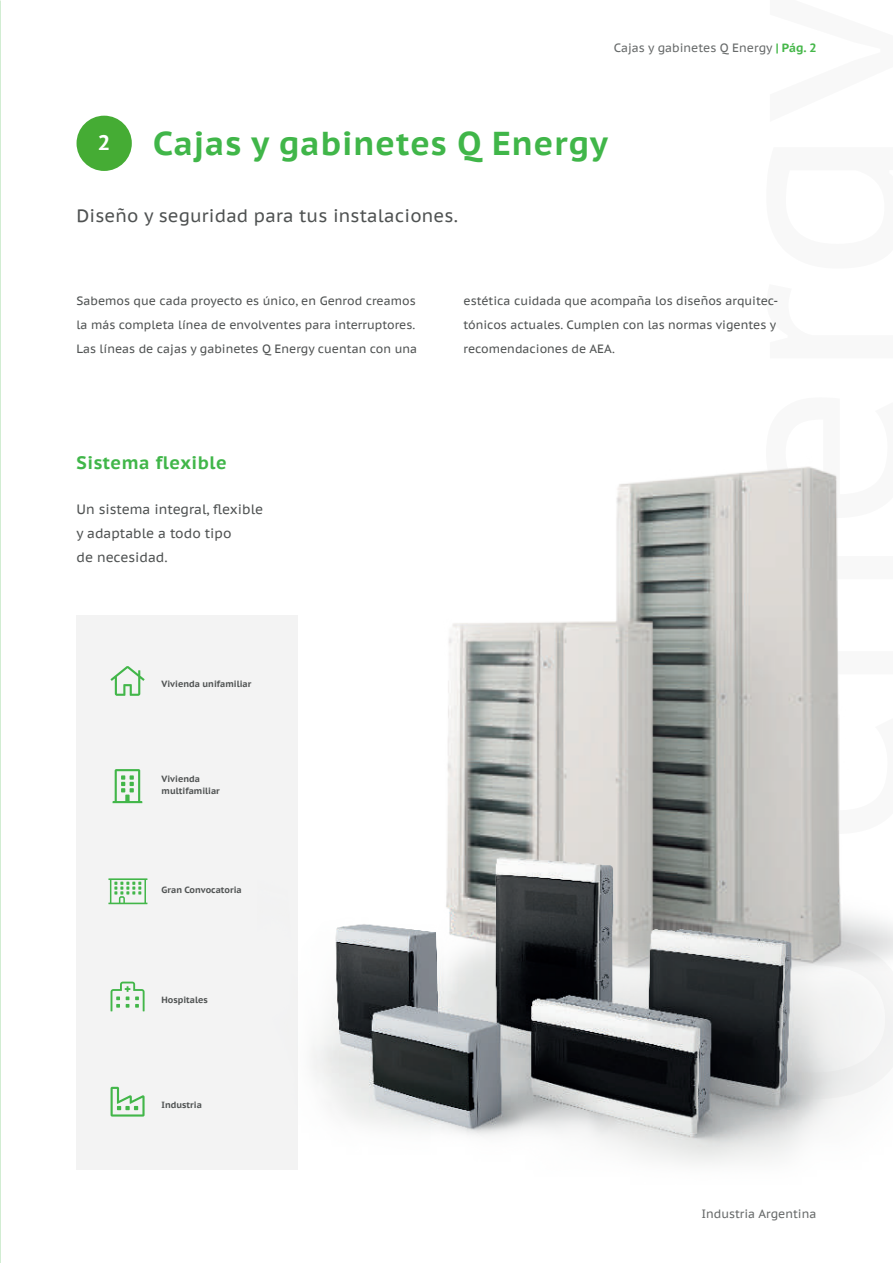
<style>
.page{position:relative;width:893px;height:1263px;background:#fff}
.page>*{position:absolute;margin:0;border:0;box-sizing:border-box;transform-origin:0 0}
.t1{font:700 33px "PT Sans Caption";letter-spacing:.03em;color:#40b649}
.t2{font:700 21px "PT Sans Caption";color:#fff}
.t3{font:18px "PT Sans Caption";letter-spacing:.01em;color:#4f5252}
.t4{font:700 18px "PT Sans Caption";letter-spacing:.03em;color:#40b649}
.t5{font:13.5px/24px "PT Sans Caption";color:#4f5252}
.t6{font:12px/24px "PT Sans Caption";color:#4f5252}
.t7{font:12px "PT Sans Caption";color:#666969}
.t8{font:700 9px/12px "PT Sans Caption";color:#4f5252}
.s1{font-weight:700;color:#45b749}
</style>
<div class="page">
<div style="left:77px;top:116px;width:55px;height:55px;background:#45ac34;border-radius:50%"></div>
<div style="left:77px;top:615px;width:221px;height:555px;background:#f3f3f3"></div>
<svg style="left:111px;top:666px;width:34px;height:30px"></svg>
<svg style="left:108px;top:878px;width:39px;height:26px"></svg>
<svg style="left:111px;top:981px;width:34px;height:30px"></svg>
<svg style="left:113px;top:769px;width:29px;height:34px"></svg>
<svg style="left:111px;top:1087px;width:34px;height:29px"></svg>
<img style="left:447px;top:466px;width:393px;height:364px">
<img style="left:311px;top:830px;width:582px;height:333px">
<h2 class="t2" style="left:98px;top:128px;width:14px">2</h2>
<p class="t7" style="left:614px;top:40px;width:204px">Cajas y gabinetes Q Energy <span class="s1">| Pág. 2</span></p>
<h1 class="t1" style="left:153px;top:121px;width:456px">Cajas y gabinetes Q Energy</h1>
<h3 class="t3" style="left:77px;top:204px;width:383px">Diseño y seguridad para tus instalaciones.</h3>
<p class="t6" style="left:77px;top:289px;width:342px">Sabemos que cada proyecto es único, en Genrod creamos la más completa línea de envolventes para interruptores.<br>Las líneas de cajas y gabinetes Q Energy cuentan con una</p>
<h3 class="t4" style="left:77px;top:451px;width:152px">Sistema flexible</h3>
<p class="t5" style="left:77px;top:497px;width:188px">Un sistema integral, flexible y adaptable a todo tipo<br>de necesidad.</p>
<p class="t8" style="left:162px;top:678px;width:91px">Vivienda unifamiliar</p>
<p class="t8" style="left:162px;top:773px;width:60px">Vivienda multifamiliar</p>
<p class="t8" style="left:162px;top:884px;width:82px">Gran Convocatoria</p>
<p class="t8" style="left:162px;top:993px;width:48px">Hospitales</p>
<p class="t8" style="left:162px;top:1099px;width:42px">Industria</p>
<p class="t6" style="left:463px;top:289px;width:316px">estética cuidada que acompaña los diseños arquitec&shy;tónicos actuales. Cumplen con las normas vigentes y recomendaciones de AEA.</p>
<p class="t7" style="left:701px;top:1206px;width:117px">Industria Argentina</p>
</div>
